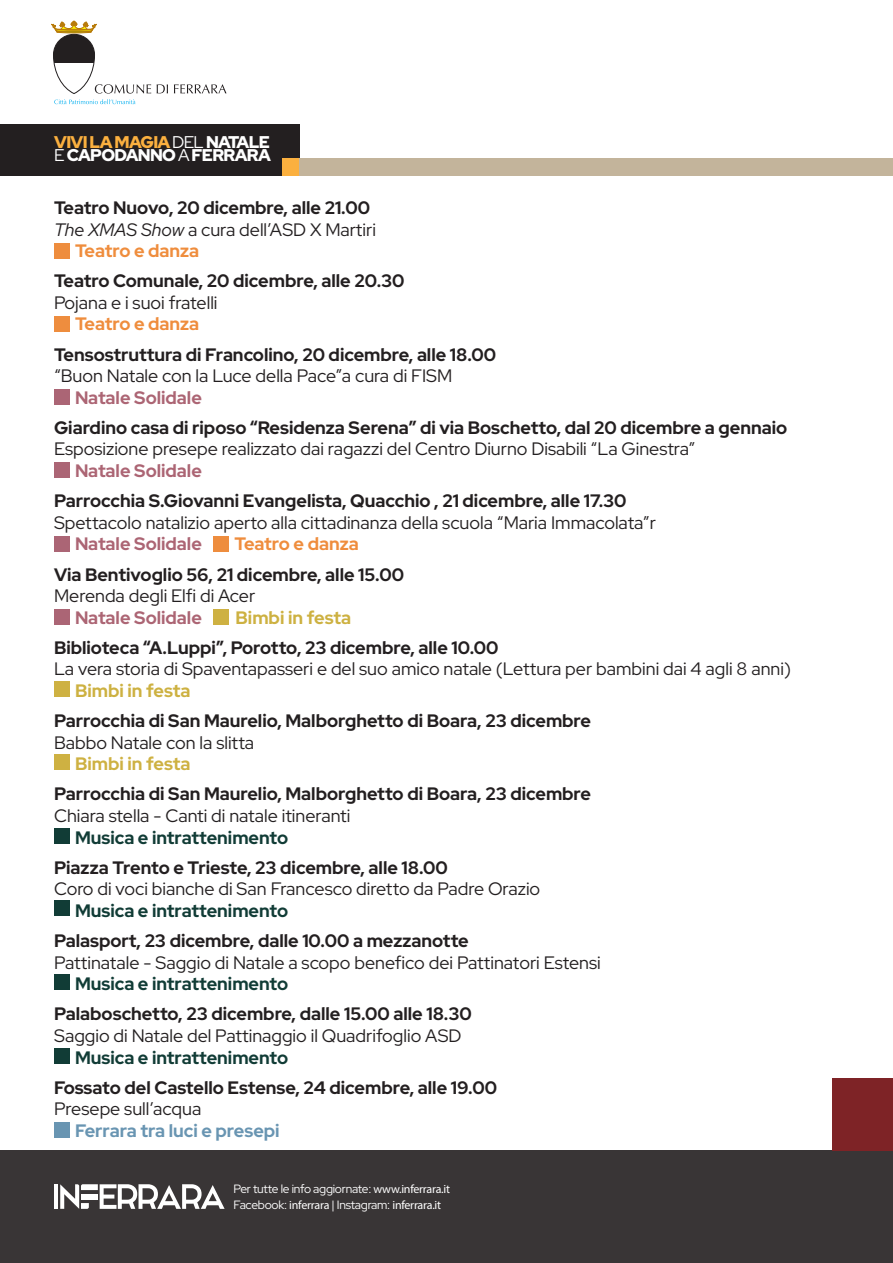
<style>
.page{position:relative;width:893px;height:1263px;background:#fff}
.page>*{position:absolute;margin:0;border:0;box-sizing:border-box;transform-origin:0 0}
.t1{font:700 18px "Red Hat Display";color:#231f20}
.t2{font:18px "Red Hat Display";color:#231f20}
.t3{font:700 18px "Red Hat Display";color:#113c36}
.t4{font:700 18px "Red Hat Display";color:#ac6574}
.t5{font:700 18px "Red Hat Display";color:#ef8d3d}
.t6{font:700 18px "Red Hat Display";color:#cdb141}
.t7{font:700 18px "Red Hat Display";color:#6995b2}
.t8{font:700 18px "Red Hat Display";color:#ceb142}
.t9{font:900 16.95px/13px "Red Hat Display";letter-spacing:-.04em;color:#fff}
.t10{font:12px/15.6px "Red Hat Display";letter-spacing:-.02em;color:#fff}
.s1{color:#fbb03f}
.s2{font-weight:400}
.s3{font-style:italic}
.s4{font-weight:800}
</style>
<div class="page">
<div style="left:0;top:1150px;width:893px;height:113px;background:#393536"></div>
<div style="left:0;top:124px;width:300px;height:52px;background:#231f20"></div>
<div style="left:833px;top:1078px;width:60px;height:72px;background:#7e2326"></div>
<div style="left:282px;top:158px;width:227px;height:18px;background:#fbb03f"></div>
<div style="left:300px;top:158px;width:593px;height:18px;background:#c3b49b"></div>
<hr style="left:54px;top:1184px;width:4px;height:25px;background:#fff">
<svg style="left:60px;top:1184px;width:165px;height:25px"></svg>
<div style="left:53px;top:34px;width:42px;height:29px;background:#231f20"></div>
<div style="left:53px;top:34px;width:42px;height:60px;border:1px solid #231f20;border-radius:21px"></div>
<svg style="left:51px;top:20px;width:46px;height:13px"></svg>
<svg style="left:54px;top:84px;width:97px;height:20px"></svg>
<svg style="left:157px;top:84px;width:11px;height:9px"></svg>
<svg style="left:174px;top:84px;width:53px;height:9px"></svg>
<div style="left:54px;top:755px;width:15px;height:15px;background:#ceb142"></div>
<div style="left:54px;top:828px;width:15px;height:16px;background:#113c36"></div>
<div style="left:54px;top:900px;width:15px;height:15px;background:#113c36"></div>
<div style="left:54px;top:975px;width:15px;height:15px;background:#113c36"></div>
<div style="left:54px;top:1048px;width:15px;height:15px;background:#113c36"></div>
<div style="left:54px;top:1122px;width:15px;height:15px;background:#6995b2"></div>
<div style="left:54px;top:316px;width:15px;height:15px;background:#ee8d3e"></div>
<div style="left:54px;top:610px;width:15px;height:15px;background:#ab6575"></div>
<div style="left:54px;top:681px;width:15px;height:15px;background:#ceb142"></div>
<div style="left:214px;top:610px;width:15px;height:15px;background:#ceb142"></div>
<div style="left:54px;top:243px;width:15px;height:16px;background:#ee8d3e"></div>
<div style="left:54px;top:390px;width:15px;height:15px;background:#ab6575"></div>
<div style="left:54px;top:463px;width:15px;height:15px;background:#ab6575"></div>
<div style="left:214px;top:536px;width:15px;height:16px;background:#ee8d3e"></div>
<div style="left:54px;top:536px;width:15px;height:16px;background:#ab6575"></div>
<p class="t9" style="left:54px;top:135px;width:218px"><span class="s1">VIVI LA MAGIA</span> <span class="s2">DEL</span> NATALE<br><span class="s2">E</span> CAPODANNO <span class="s2">A</span> FERRARA</p>
<p class="t1" style="left:54px;top:196px;width:318px">Teatro Nuovo, 20 dicembre, alle 21.00</p>
<p class="t2" style="left:54px;top:217px;width:323px"><span class="s3">The XMAS Show</span> a cura dell’ASD X Martiri</p>
<p class="t5" style="left:75px;top:239px;width:126px">Teatro e danza</p>
<p class="t1" style="left:54px;top:269px;width:352px">Teatro Comunale, 20 dicembre, alle 20.30</p>
<p class="t2" style="left:54px;top:291px;width:165px">Pojana e i suoi fratelli</p>
<p class="t5" style="left:75px;top:312px;width:126px">Teatro e danza</p>
<p class="t1" style="left:54px;top:342px;width:444px">Tensostruttura di Francolino, 20 dicembre, alle 18.00</p>
<p class="t2" style="left:54px;top:364px;width:400px">“Buon Natale con la Luce della Pace”a cura di FISM</p>
<p class="t4" style="left:75px;top:386px;width:128px">Natale Solidale</p>
<p class="t1" style="left:54px;top:416px;width:735px">Giardino casa di riposo “Residenza Serena” di via Boschetto, dal 20 dicembre a gennaio</p>
<p class="t2" style="left:54px;top:437px;width:643px">Esposizione presepe realizzato dai ragazzi del Centro Diurno Disabili “La Ginestra”</p>
<p class="t4" style="left:75px;top:459px;width:128px">Natale Solidale</p>
<p class="t1" style="left:54px;top:489px;width:574px">Parrocchia S.Giovanni Evangelista, Quacchio , 21 dicembre, alle 17.30</p>
<p class="t2" style="left:54px;top:511px;width:603px">Spettacolo natalizio aperto alla cittadinanza della scuola “Maria Immacolata”r</p>
<p class="t4" style="left:75px;top:532px;width:128px">Natale Solidale</p>
<p class="t5" style="left:234px;top:532px;width:126px">Teatro e danza</p>
<p class="t1" style="left:54px;top:562px;width:352px">Via Bentivoglio 56, 21 dicembre, alle 15.00</p>
<p class="t2" style="left:54px;top:584px;width:203px">Merenda degli Elfi di Acer</p>
<p class="t4" style="left:75px;top:606px;width:128px">Natale Solidale</p>
<p class="t6" style="left:236px;top:606px;width:117px">Bimbi in festa</p>
<p class="t1" style="left:54px;top:636px;width:446px">Biblioteca “A.Luppi”, Porotto, 23 dicembre, alle 10.00</p>
<p class="t2" style="left:54px;top:657px;width:739px">La vera storia di Spaventapasseri e del suo amico natale (Lettura per bambini dai 4 agli 8 anni)</p>
<p class="t6" style="left:75px;top:679px;width:117px">Bimbi in festa</p>
<p class="t1" style="left:54px;top:709px;width:539px">Parrocchia di San Maurelio, Malborghetto di Boara, 23 dicembre</p>
<p class="t2" style="left:54px;top:731px;width:202px">Babbo Natale con la slitta</p>
<p class="t8" style="left:75px;top:752px;width:117px">Bimbi in festa</p>
<p class="t1" style="left:54px;top:782px;width:539px">Parrocchia di San Maurelio, Malborghetto di Boara, 23 dicembre</p>
<p class="t2" style="left:54px;top:804px;width:298px">Chiara stella - Canti di natale itineranti</p>
<p class="t3" style="left:75px;top:825px;width:215px">Musica e intrattenimento</p>
<p class="t1" style="left:54px;top:856px;width:395px">Piazza Trento e Trieste, 23 dicembre, alle 18.00</p>
<p class="t2" style="left:54px;top:877px;width:488px">Coro di voci bianche di San Francesco diretto da Padre Orazio</p>
<p class="t3" style="left:75px;top:899px;width:215px">Musica e intrattenimento</p>
<p class="t1" style="left:54px;top:929px;width:416px">Palasport, 23 dicembre, dalle 10.00 a mezzanotte</p>
<p class="t2" style="left:54px;top:950px;width:548px">Pattinatale - Saggio di Natale a scopo benefico dei Pattinatori Estensi</p>
<p class="t3" style="left:75px;top:972px;width:215px">Musica e intrattenimento</p>
<p class="t1" style="left:54px;top:1002px;width:419px">Palaboschetto, 23 dicembre, dalle 15.00 alle 18.30</p>
<p class="t2" style="left:54px;top:1024px;width:409px">Saggio di Natale del Pattinaggio il Quadrifoglio ASD</p>
<p class="t3" style="left:75px;top:1045px;width:215px">Musica e intrattenimento</p>
<p class="t1" style="left:54px;top:1075px;width:445px">Fossato del Castello Estense, 24 dicembre, alle 19.00</p>
<p class="t2" style="left:54px;top:1097px;width:149px">Presepe sull’acqua</p>
<p class="t7" style="left:75px;top:1119px;width:206px">Ferrara tra luci e presepi</p>
<p class="t10" style="left:234px;top:1181px;width:218px">Per tutte le info aggiornate: <span class="s4">www.inferrara.it<br></span>Facebook: <span class="s4">inferrara</span> | Instagram: <span class="s4">inferrara.it</span></p>
</div>
